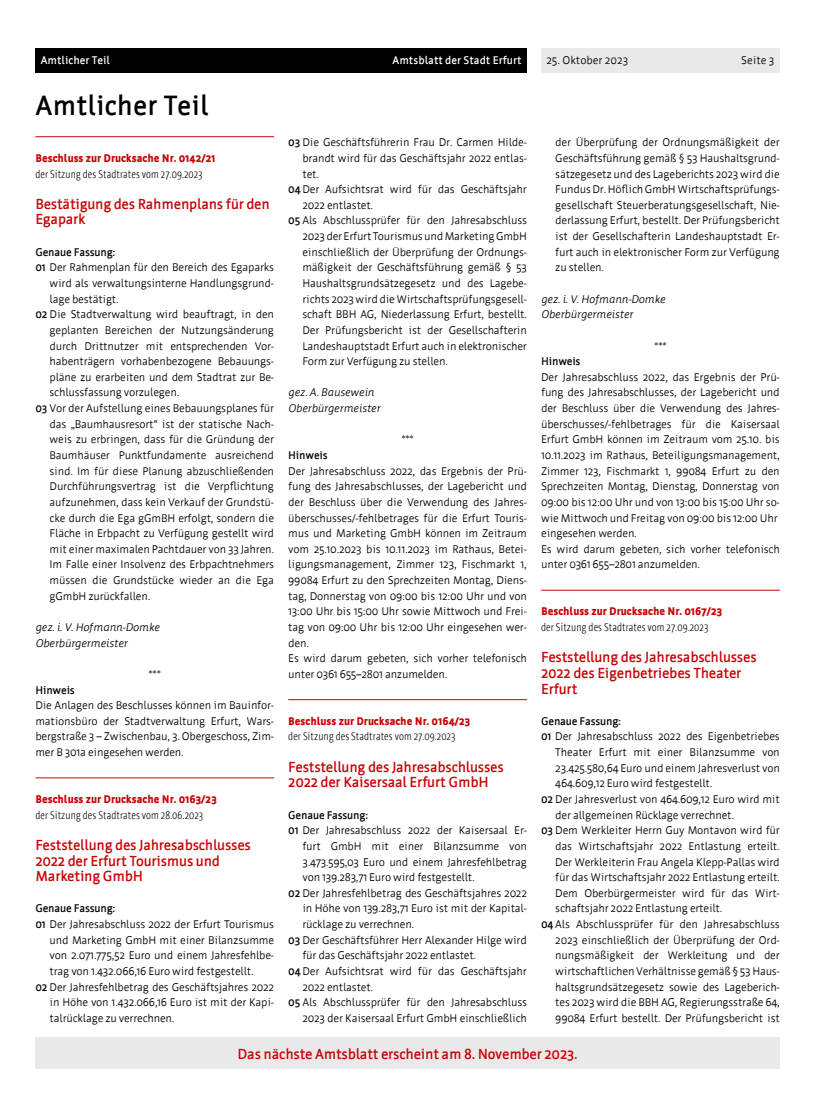
<style>
.page{position:relative;width:833px;height:1117px;background:#fff}
.page>*{position:absolute;margin:0;border:0;box-sizing:border-box;transform-origin:0 0}
.H1-u1schwarz{font:700 27.5px "Werk";color:#000}
.H3-u4{font:700 14.38px/15.6px "Werk";letter-spacing:-.02em;color:#c80205}
.P-Normal{font:11px/15.6px "Werk";letter-spacing:-.02em;color:#000;text-align:justify}
.H2-beschluss{font:11px/15.6px "Werk Condensed";color:#000}
.P-autor{font:italic 11px/15.6px "Werk";letter-spacing:-.02em;color:#000}
.P-zu{font:700 11px "Werk";letter-spacing:-.02em;color:#000}
.t1{font:700 11px "Werk";color:#fff}
.P-zu1{font:700 11px "Werk";letter-spacing:-.02em;color:#000}
.P-Normal-2{font:11px "Werk";color:#000}
.P-Sternchen{font:11px "Werk";color:#000}
.s1{font-family:"Werk";font-weight:900;color:#c80205}
.s2{font-weight:700}
</style>
<div class="page">
<div style="left:541px;top:48px;width:239px;height:25px;background:#e9e9e9"></div>
<div style="left:35px;top:48px;width:492px;height:25px;background:#000"></div>
<div style="left:35px;top:1037px;width:745px;height:31px;background:#e9e9e9"></div>
<hr style="left:35px;top:136px;width:239px;height:1px;background:#c80205">
<hr style="left:35px;top:777px;width:239px;height:1px;background:#c80205">
<hr style="left:288px;top:699px;width:239px;height:1px;background:#c80205">
<hr style="left:541px;top:589px;width:239px;height:1px;background:#c80205">
<p class="t1" style="left:41px;top:55px;width:71px">Amtlicher Teil</p>
<p class="t1" style="left:392px;top:55px;width:131px">Amtsblatt der Stadt Erfurt</p>
<p class="P-Normal-2" style="left:546px;top:54px;width:83px">25. Oktober 2023</p>
<p class="P-Normal" style="left:741px;top:53px;width:35px">Seite 3</p>
<h1 class="H1-u1schwarz" style="left:35px;top:90px;width:175px">Amtlicher Teil</h1>
<h2 class="H2-beschluss" style="left:35px;top:150px;width:181px"><span class="s1">Beschluss zur Drucksache Nr. 0142/21 </span>der Sitzung des Stadtrates vom 27.09.2023</h2>
<h3 class="H3-u4" style="left:35px;top:196px;width:236px">Bestätigung des Rahmenplans für den<br>Egapark</h3>
<p class="P-zu" style="left:35px;top:246px;width:81px">Genaue Fassung:</p>
<p class="P-Normal" style="left:50px;top:260px;width:226px;text-indent:-14px"><span class="s2">01</span> Der Rahmenplan für den Bereich des Egaparks wird als verwaltungsinterne Handlungsgrund&shy;lage bestätigt.</p>
<p class="P-Normal" style="left:50px;top:306px;width:226px;text-indent:-14px"><span class="s2">02</span> Die Stadtverwaltung wird beauftragt, in den geplanten Bereichen der Nutzungsänderung durch Drittnutzer mit entsprechenden Vor&shy;habenträgern vorhabenbezogene Bebauungs&shy;pläne zu erarbeiten und dem Stadtrat zur Be&shy;schlussfassung vorzulegen.</p>
<p class="P-Normal" style="left:50px;top:400px;width:226px;text-indent:-14px"><span class="s2">03</span> Vor der Aufstellung eines Bebauungsplanes für das „Baumhausresort“ ist der statische Nach&shy;weis zu erbringen, dass für die Gründung der Baumhäuser Punktfundamente ausreichend sind. Im für diese Planung abzuschließenden Durchführungsvertrag ist die Verpflichtung aufzunehmen, dass kein Verkauf der Grundstü&shy;cke durch die Ega gGmBH erfolgt, sondern die Fläche in Erbpacht zu Verfügung gestellt wird mit einer maximalen Pachtdauer von 33 Jahren.<br>Im Falle einer Insolvenz des Erbpachtnehmers müssen die Grundstücke wieder an die Ega gGmbH zurückfallen.</p>
<p class="P-autor" style="left:35px;top:619px;width:126px">gez. i. V. Hofmann-Domke<br>Oberbürgermeister</p>
<p class="P-Sternchen" style="left:149px;top:667px;width:14px">***</p>
<p class="P-zu1" style="left:35px;top:683px;width:41px">Hinweis</p>
<p class="P-Normal" style="left:35px;top:697px;width:240px">Die Anlagen des Beschlusses können im Bauinfor&shy;mationsbüro der Stadtverwaltung Erfurt, Wars&shy;bergstraße 3 – Zwischenbau, 3. Obergeschoss, Zim&shy;mer B 301a eingesehen werden.</p>
<h2 class="H2-beschluss" style="left:35px;top:791px;width:183px"><span class="s1">Beschluss zur Drucksache Nr. 0163/23 </span>der Sitzung des Stadtrates vom 28.06.2023</h2>
<h3 class="H3-u4" style="left:35px;top:837px;width:217px">Feststellung des Jahresabschlusses<br>2022 der Erfurt Tourismus und<br>Marketing GmbH</h3>
<p class="P-zu" style="left:35px;top:902px;width:81px">Genaue Fassung:</p>
<p class="P-Normal" style="left:50px;top:916px;width:226px;text-indent:-14px"><span class="s2">01</span> Der Jahresabschluss 2022 der Erfurt Tourismus und Marketing GmbH mit einer Bilanzsumme von 2.071.775,52 Euro und einem Jahresfehlbe&shy;trag von 1.432.066,16 Euro wird festgestellt.</p>
<p class="P-Normal" style="left:50px;top:978px;width:226px;text-indent:-14px"><span class="s2">02</span> Der Jahresfehlbetrag des Geschäftsjahres 2022 in Höhe von 1.432.066,16 Euro ist mit der Kapi&shy;talrücklage zu verrechnen.</p>
<p class="P-Normal" style="left:302px;top:135px;width:226px;text-indent:-14px"><span class="s2">03</span> Die Geschäftsführerin Frau Dr. Carmen Hilde&shy;brandt wird für das Geschäftsjahr 2022 entlas&shy;tet.</p>
<p class="P-Normal" style="left:302px;top:181px;width:226px;text-indent:-14px"><span class="s2">04</span> Der Aufsichtsrat wird für das Geschäftsjahr<br>2022 entlastet.</p>
<p class="P-Normal" style="left:302px;top:213px;width:226px;text-indent:-14px"><span class="s2">05</span> Als Abschlussprüfer für den Jahresabschluss 2023 der Erfurt Tourismus und Marketing GmbH einschließlich der Überprüfung der Ordnungs&shy;mäßigkeit der Geschäftsführung gemäß § 53<br>Haushaltsgrundsätzegesetz und des Lagebe&shy;richts 2023 wird die Wirtschaftsprüfungsgesell&shy;schaft BBH AG, Niederlassung Erfurt, bestellt.<br>Der Prüfungsbericht ist der Gesellschafterin Landeshauptstadt Erfurt auch in elektronischer Form zur Verfügung zu stellen.</p>
<p class="P-autor" style="left:288px;top:385px;width:94px">gez. A. Bausewein<br>Oberbürgermeister</p>
<p class="P-Sternchen" style="left:401px;top:433px;width:14px">***</p>
<p class="P-zu1" style="left:288px;top:449px;width:41px">Hinweis</p>
<p class="P-Normal" style="left:288px;top:463px;width:240px">Der Jahresabschluss 2022, das Ergebnis der Prü&shy;fung des Jahresabschlusses, der Lagebericht und der Beschluss über die Verwendung des Jahres&shy;überschusses/-fehlbetrages für die Erfurt Touris&shy;mus und Marketing GmbH können im Zeitraum vom 25.10.2023 bis 10.11.2023 im Rathaus, Betei&shy;ligungsmanagement, Zimmer 123, Fischmarkt 1, 99084 Erfurt zu den Sprechzeiten Montag, Diens&shy;tag, Donnerstag von 09:00 bis 12:00 Uhr und von 13:00 Uhr bis 15:00 Uhr sowie Mittwoch und Frei&shy;tag von 09:00 Uhr bis 12:00 Uhr eingesehen wer&shy;den.</p>
<p class="P-Normal" style="left:288px;top:650px;width:240px">Es wird darum gebeten, sich vorher telefonisch unter 0361 655–2801 anzumelden.</p>
<h2 class="H2-beschluss" style="left:288px;top:713px;width:184px"><span class="s1">Beschluss zur Drucksache Nr. 0164/23 </span>der Sitzung des Stadtrates vom 27.09.2023</h2>
<h3 class="H3-u4" style="left:288px;top:759px;width:217px">Feststellung des Jahresabschlusses<br>2022 der Kaisersaal Erfurt GmbH</h3>
<p class="P-zu" style="left:288px;top:808px;width:81px">Genaue Fassung:</p>
<p class="P-Normal" style="left:302px;top:822px;width:226px;text-indent:-14px"><span class="s2">01</span> Der Jahresabschluss 2022 der Kaisersaal Er&shy;furt GmbH mit einer Bilanzsumme von 3.473.595,03 Euro und einem Jahresfehlbetrag von 139.283,71 Euro wird festgestellt.</p>
<p class="P-Normal" style="left:302px;top:885px;width:226px;text-indent:-14px"><span class="s2">02</span> Der Jahresfehlbetrag des Geschäftsjahres 2022 in Höhe von 139.283,71 Euro ist mit der Kapital&shy;rücklage zu verrechnen.</p>
<p class="P-Normal" style="left:302px;top:931px;width:226px;text-indent:-14px"><span class="s2">03</span> Der Geschäftsführer Herr Alexander Hilge wird für das Geschäftsjahr 2022 entlastet.</p>
<p class="P-Normal" style="left:302px;top:963px;width:226px;text-indent:-14px"><span class="s2">04</span> Der Aufsichtsrat wird für das Geschäftsjahr<br>2022 entlastet.</p>
<p class="P-Normal" style="left:288px;top:994px;width:240px;text-align:right"><span class="s2">05</span> Als Abschlussprüfer für den Jahresabschluss<br>2023 der Kaisersaal Erfurt GmbH einschließlich</p>
<p class="P-Normal" style="left:555px;top:135px;width:226px">der Überprüfung der Ordnungsmäßigkeit der Geschäftsführung gemäß § 53 Haushaltsgrund&shy;sätzegesetz und des Lageberichts 2023 wird die Fundus Dr. Höflich GmbH Wirtschaftsprüfungs&shy;gesellschaft Steuerberatungsgesellschaft, Nie&shy;derlassung Erfurt, bestellt. Der Prüfungsbericht ist der Gesellschafterin Landeshauptstadt Er&shy;furt auch in elektronischer Form zur Verfügung zu stellen.</p>
<p class="P-autor" style="left:541px;top:291px;width:126px">gez. i. V. Hofmann-Domke</p>
<p class="P-autor" style="left:541px;top:306px;width:94px">Oberbürgermeister</p>
<p class="P-Sternchen" style="left:654px;top:339px;width:14px">***</p>
<p class="P-zu1" style="left:541px;top:355px;width:41px">Hinweis</p>
<p class="P-Normal" style="left:541px;top:369px;width:240px">Der Jahresabschluss 2022, das Ergebnis der Prü&shy;fung des Jahresabschlusses, der Lagebericht und der Beschluss über die Verwendung des Jahres&shy;überschusses/-fehlbetrages für die Kaisersaal Erfurt GmbH können im Zeitraum vom 25.10. bis 10.11.2023 im Rathaus, Beteiligungsmanagement, Zimmer 123, Fischmarkt 1, 99084 Erfurt zu den Sprechzeiten Montag, Dienstag, Donnerstag von 09:00 bis 12:00 Uhr und von 13:00 bis 15:00 Uhr so&shy;wie Mittwoch und Freitag von 09:00 bis 12:00 Uhr</p>
<p class="P-Normal" style="left:541px;top:525px;width:97px">eingesehen werden.</p>
<p class="P-Normal" style="left:541px;top:541px;width:240px">Es wird darum gebeten, sich vorher telefonisch unter 0361 655–2801 anzumelden.</p>
<h2 class="H2-beschluss" style="left:541px;top:603px;width:183px"><span class="s1">Beschluss zur Drucksache Nr. 0167/23 </span>der Sitzung des Stadtrates vom 27.09.2023</h2>
<h3 class="H3-u4" style="left:541px;top:649px;width:217px">Feststellung des Jahresabschlusses<br>2022 des Eigenbetriebes Theater<br>Erfurt</h3>
<p class="P-zu" style="left:541px;top:714px;width:81px">Genaue Fassung:</p>
<p class="P-Normal" style="left:555px;top:728px;width:226px;text-indent:-14px"><span class="s2">01</span> Der Jahresabschluss 2022 des Eigenbetriebes Theater Erfurt mit einer Bilanzsumme von 23.425.580,64 Euro und einem Jahresverlust von 464.609,12 Euro wird festgestellt.</p>
<p class="P-Normal" style="left:555px;top:791px;width:226px;text-indent:-14px"><span class="s2">02</span> Der Jahresverlust von 464.609,12 Euro wird mit der allgemeinen Rücklage verrechnet.</p>
<p class="P-Normal" style="left:555px;top:822px;width:226px;text-indent:-14px"><span class="s2">03</span> Dem Werkleiter Herrn Guy Montavon wird für das Wirtschaftsjahr 2022 Entlastung erteilt.<br>Der Werkleiterin Frau Angela Klepp-Pallas wird für das Wirtschaftsjahr 2022 Entlastung erteilt.<br>Dem Oberbürgermeister wird für das Wirt&shy;schaftsjahr 2022 Entlastung erteilt.</p>
<p class="P-Normal" style="left:555px;top:916px;width:226px;text-indent:-14px"><span class="s2">04</span> Als Abschlussprüfer für den Jahresabschluss 2023 einschließlich der Überprüfung der Ord&shy;nungsmäßigkeit der Werkleitung und der wirtschaftlichen Verhältnisse gemäß § 53 Haus&shy;haltsgrundsätzegesetz sowie des Lageberich&shy;tes 2023 wird die BBH AG, Regierungsstraße 64, 99084 Erfurt bestellt. Der Prüfungsbericht ist</p>
<h2 class="H3-u4" style="left:238px;top:1045px;width:341px">Das nächste Amtsblatt erscheint am 8. November 2023.</h2>
</div>
